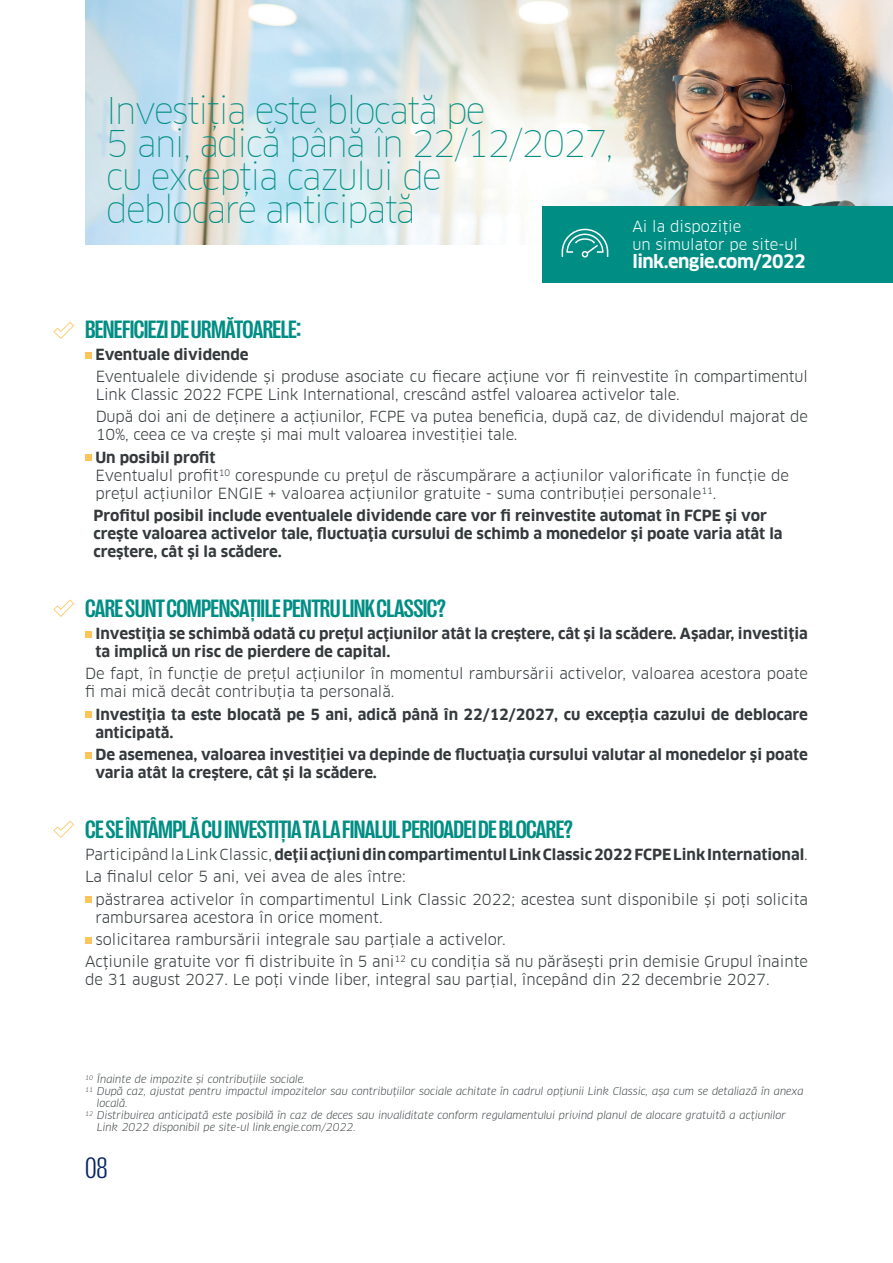
<style>
.page{position:relative;width:893px;height:1263px;background:#fff}
.page>*{position:absolute;margin:0;border:0;box-sizing:border-box;transform-origin:0 0}
.t1{font:100 36px/33px "Clan Offc Pro";letter-spacing:-.05em;color:#008e84;scale:.96 1}
.t2{font:300 condensed 30px "Right Grotesk";color:#052265}
.t3{font:700 condensed 25.5px "Right Grotesk";letter-spacing:-.025em;color:#008e84}
.t4{font:700 18px "Clan Offc Pro";letter-spacing:-.03em;color:#fff}
.t5{font:15px/18px "Clan Offc Pro";color:#343a3c}
.t6{font:700 15px/18px "Clan Offc Pro";color:#343a3c}
.t7{font:15px/18px "Clan Offc Pro";color:#fff}
.t8{font:italic 10.5px/12px "Clan Offc Pro";color:#343a3c}
.s1{font-weight:700}
.s2{font-weight:400}
</style>
<div class="page">
<img style="left:85px;top:0;width:808px;height:244px">
<div style="left:543px;top:206px;width:350px;height:77px;background:#008e84"></div>
<svg style="left:53px;top:322px;width:21px;height:17px"></svg>
<svg style="left:53px;top:599px;width:21px;height:18px"></svg>
<svg style="left:53px;top:820px;width:21px;height:18px"></svg>
<svg style="left:85px;top:352px;width:6px;height:6px"></svg>
<svg style="left:85px;top:455px;width:6px;height:6px"></svg>
<div style="left:85px;top:631px;width:6px;height:7px;background:#fec459"></div>
<svg style="left:85px;top:712px;width:6px;height:6px"></svg>
<svg style="left:85px;top:752px;width:6px;height:6px"></svg>
<svg style="left:85px;top:897px;width:6px;height:6px"></svg>
<svg style="left:85px;top:937px;width:6px;height:6px"></svg>
<svg style="left:562px;top:229px;width:46px;height:29px"></svg>
<p class="t1" style="left:106px;top:94px;width:530px">Investiția este blocată pe<br>5 ani, adică până în 22/12/2027, cu excepția cazului de<br>deblocare anticipată</p>
<p class="t7" style="left:632px;top:218px;width:167px">Ai la dispoziție<br>un simulator pe site-ul</p>
<p class="t4" style="left:632px;top:251px;width:175px">link.engie.com/2022</p>
<p class="t3" style="left:85px;top:316px;width:217px">BENEFICIEZI DE URMĂTOARELE:</p>
<p class="t6" style="left:95px;top:345px;width:155px">Eventuale dividende</p>
<p class="t5" style="left:96px;top:368px;width:714px">Eventualele dividende și produse asociate cu fiecare acțiune vor fi reinvestite în compartimentul<br>Link Classic 2022 FCPE Link International, crescând astfel valoarea activelor tale.</p>
<p class="t5" style="left:96px;top:408px;width:714px">După doi ani de deținere a acțiunilor, FCPE va putea beneficia, după caz, de dividendul majorat de<br>10%, ceea ce va crește și mai mult valoarea investiției tale.</p>
<p class="t5" style="left:95px;top:448px;width:695px"><span class="s1">Un posibil profit<br></span>Eventualul profit<sup>10</sup> corespunde cu prețul de răscumpărare a acțiunilor valorificate în funcție de prețul acțiunilor ENGIE + valoarea acțiunilor gratuite - suma contribuției personale<sup>11</sup>.</p>
<p class="t6" style="left:94px;top:506px;width:691px">Profitul posibil include eventualele dividende care vor fi reinvestite automat în FCPE și vor crește valoarea activelor tale, fluctuația cursului de schimb a monedelor și poate varia atât la creștere, cât și la scădere.</p>
<p class="t3" style="left:85px;top:595px;width:362px">CARE SUNT COMPENSAȚIILE PENTRU LINK CLASSIC?</p>
<p class="t6" style="left:95px;top:625px;width:714px">Investiția se schimbă odată cu prețul acțiunilor atât la creștere, cât și la scădere. Așadar, investiția ta implică un risc de pierdere de capital.</p>
<p class="t5" style="left:85px;top:665px;width:724px">De fapt, în funcție de prețul acțiunilor în momentul rambursării activelor, valoarea acestora poate fi mai mică decât contribuția ta personală.</p>
<p class="t6" style="left:95px;top:705px;width:714px">Investiția ta este blocată pe 5 ani, adică până în 22/12/2027, cu excepția cazului de deblocare anticipată.</p>
<p class="t6" style="left:95px;top:745px;width:714px">De asemenea, valoarea investiției va depinde de fluctuația cursului valutar al monedelor și poate varia atât la creștere, cât și la scădere.</p>
<p class="t3" style="left:85px;top:816px;width:489px">CE SE ÎNTÂMPLĂ CU INVESTIȚIA TA LA FINALUL PERIOADEI DE BLOCARE?</p>
<p class="t6" style="left:85px;top:846px;width:724px"><span class="s2">Participând la Link Classic,</span> deții acțiuni din compartimentul Link Classic 2022 FCPE Link International<span class="s2">.</span></p>
<p class="t5" style="left:85px;top:868px;width:322px">La finalul celor 5 ani, vei avea de ales între:</p>
<p class="t5" style="left:95px;top:890px;width:714px">păstrarea activelor în compartimentul Link Classic 2022; acestea sunt disponibile și poți solicita rambursarea acestora în orice moment.</p>
<p class="t5" style="left:95px;top:930px;width:412px">solicitarea rambursării integrale sau parțiale a activelor.</p>
<p class="t5" style="left:85px;top:952px;width:724px">Acțiunile gratuite vor fi distribuite în 5 ani<sup>12</sup> cu condiția să nu părăsești prin demisie Grupul înainte de 31 august 2027. Le poți vinde liber, integral sau parțial, începând din 22 decembrie 2027.</p>
<p class="t8" style="left:85px;top:1073px;width:222px"><sup>10</sup> Înainte de impozite și contribuțiile sociale.</p>
<p class="t8" style="left:97px;top:1085px;width:708px;text-indent:-12px"><sup>11</sup> După caz, ajustat pentru impactul impozitelor sau contribuțiilor sociale achitate în cadrul opțiunii Link Classic, așa cum se detaliază în anexa locală.</p>
<p class="t8" style="left:97px;top:1109px;width:691px;text-indent:-12px"><sup>12</sup> Distribuirea anticipată este posibilă în caz de deces sau invaliditate conform regulamentului privind planul de alocare gratuită a acțiunilor<br>Link 2022 disponibil pe site-ul link.engie.com/2022.</p>
<p class="t2" style="left:85px;top:1152px;width:24px">08</p>
</div>
